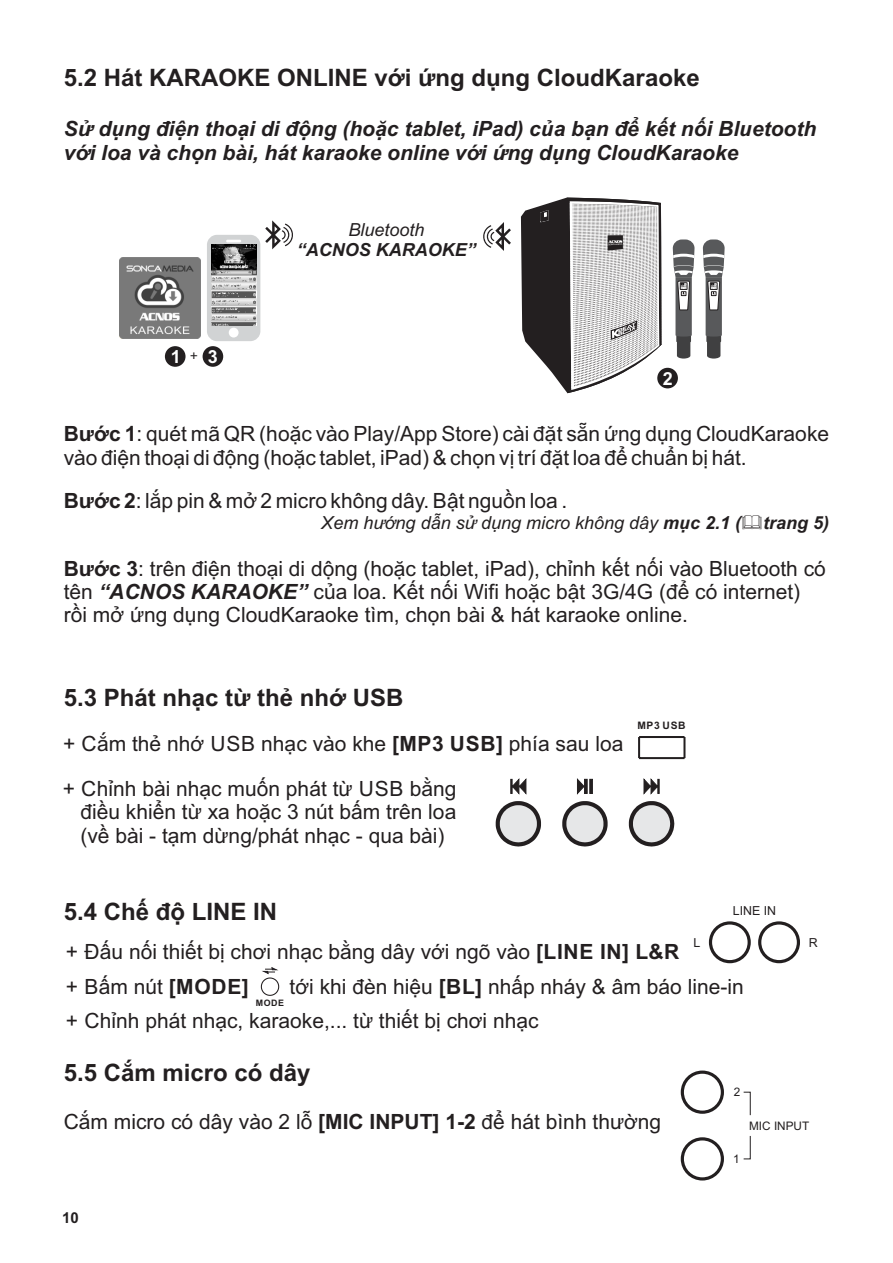
<style>
.page{position:relative;width:893px;height:1263px;background:#fff}
.page>*{position:absolute;margin:0;border:0;box-sizing:border-box;transform-origin:0 0}
.t1{font:700 24px "Arial";color:#231f20}
.t2{font:21px/23.4px "Arial";color:#231f20}
.t3{font:italic 700 21px/23.4px "Arial";color:#231f20}
.t4{font:italic 18px "Arial";color:#231f20}
.t5{font:italic 700 18px "Arial";color:#231f20}
.t6{font:700 18px "Arial";color:#fff}
.t7{font:700 15px "Arial";color:#231f20}
.t8{font:12.45px "Arial";color:#231f20}
.t9{font:11.7px "Arial";color:#231f20}
.t10{font:700 10.35px "Arial";letter-spacing:.055em;color:#231f20}
.t11{font:700 8.85px "Arial";color:#231f20}
.s1{font-weight:700}
.s2{font-weight:700;font-style:italic}
</style>
<div class="page">
<div style="left:207px;top:235px;width:53px;height:106px;background:#d1d3d4;border-radius:10px"></div>
<svg style="left:226px;top:240px;width:15px;height:2px"></svg>
<div style="left:229px;top:328px;width:10px;height:9px;background:#fff;border-radius:50%"></div>
<div style="left:165px;top:346px;width:21px;height:21px;background:#231f20;border-radius:50%"></div>
<div style="left:203px;top:346px;width:20px;height:21px;background:#231f20;border-radius:50%"></div>
<div style="left:657px;top:368px;width:21px;height:20px;background:#231f20;border-radius:50%"></div>
<svg style="left:265px;top:220px;width:28px;height:29px"></svg>
<svg style="left:483px;top:222px;width:28px;height:29px"></svg>
<img style="left:119px;top:258px;width:81px;height:81px">
<img style="left:211px;top:245px;width:45px;height:80px">
<svg style="left:673px;top:239px;width:22px;height:120px"></svg>
<svg style="left:703px;top:239px;width:22px;height:120px"></svg>
<hr style="left:639px;top:757px;width:45px;height:2px;background:#231f20">
<hr style="left:683px;top:737px;width:2px;height:21px;background:#231f20">
<hr style="left:639px;top:736px;width:45px;height:2px;background:#231f20">
<hr style="left:638px;top:737px;width:2px;height:21px;background:#231f20">
<svg style="left:495px;top:778px;width:46px;height:69px"></svg>
<svg style="left:628px;top:778px;width:47px;height:69px"></svg>
<svg style="left:562px;top:778px;width:46px;height:69px"></svg>
<hr style="left:590px;top:779px;width:3px;height:15px;background:#231f20">
<hr style="left:584px;top:779px;width:3px;height:15px;background:#231f20">
<svg style="left:260px;top:967px;width:20px;height:29px"></svg>
<svg style="left:521px;top:198px;width:140px;height:195px"></svg>
<div style="left:709px;top:921px;width:42px;height:42px;border:3px solid #231f20;border-radius:50%"></div>
<div style="left:758px;top:921px;width:42px;height:42px;border:3px solid #231f20;border-radius:50%"></div>
<svg style="left:681px;top:1137px;width:43px;height:43px"></svg>
<svg style="left:681px;top:1070px;width:43px;height:44px"></svg>
<svg style="left:743px;top:1091px;width:8px;height:25px"></svg>
<svg style="left:743px;top:1136px;width:8px;height:24px"></svg>
<p class="t1" style="left:64px;top:68px;width:637px">5.2 Hát KARAOKE ONLINE với ứng dụng CloudKaraoke</p>
<p class="t3" style="left:64px;top:119px;width:754px">Sử dụng điện thoại di động (hoặc tablet, iPad) của bạn để kết nối Bluetooth với loa và chọn bài, hát karaoke online với ứng dụng CloudKaraoke</p>
<p class="t6" style="left:171px;top:350px;width:48px">1<sup>+</sup>3</p>
<p class="t4" style="left:348px;top:223px;width:78px">Bluetooth</p>
<p class="t5" style="left:297px;top:243px;width:180px">“ACNOS KARAOKE”</p>
<p class="t6" style="left:663px;top:371px;width:12px">2</p>
<p class="t2" style="left:64px;top:424px;width:767px"><span class="s1">Bước 1</span>: quét mã QR (hoặc vào Play/App Store) cài đặt sẵn ứng dụng CloudKaraoke vào điện thoại di động (hoặc tablet, iPad) &amp; chọn vị trí đặt loa để chuẩn bị hát.</p>
<p class="t2" style="left:64px;top:491px;width:505px"><span class="s1">Bước 2</span>: lắp pin &amp; mở 2 micro không dây. Bật nguồn loa .</p>
<p class="t4" style="left:321px;top:516px;width:509px">Xem hướng dẫn sử dụng micro không dây <span class="s1">mục 2.1 ( trang 5)</span></p>
<p class="t2" style="left:64px;top:558px;width:764px"><span class="s1">Bước 3</span>: trên điện thoại di dộng (hoặc tablet, iPad), chỉnh kết nối vào Bluetooth có tên <span class="s2">“ACNOS KARAOKE”</span> của loa. Kết nối Wifi hoặc bật 3G/4G (để có internet) rồi mở ứng dụng CloudKaraoke tìm, chọn bài &amp; hát karaoke online.</p>
<p class="t1" style="left:64px;top:688px;width:341px">5.3 Phát nhạc từ thẻ nhớ USB</p>
<p class="t2" style="left:63px;top:733px;width:562px">+ Cắm thẻ nhớ USB nhạc vào khe <span class="s1">[MP3 USB]</span> phía sau loa</p>
<p class="t2" style="left:80px;top:778px;width:378px;text-align:justify;text-indent:-18px">+ Chỉnh bài nhạc muốn phát từ USB bằng điều khiển từ xa hoặc 3 nút bấm trên loa (về bài - tạm dừng/phát nhạc - qua bài)</p>
<p class="t10" style="left:637px;top:722px;width:50px">MP3 USB</p>
<p class="t1" style="left:64px;top:903px;width:215px">5.4 Chế độ LINE IN</p>
<p class="t2" style="left:66px;top:942px;width:615px">+ Đấu nối thiết bị chơi nhạc bằng dây với ngõ vào <span class="s1">[LINE IN] L&amp;R</span></p>
<p class="t8" style="left:733px;top:906px;width:45px">LINE IN</p>
<p class="t8" style="left:693px;top:938px;width:8px">L</p>
<p class="t8" style="left:809px;top:938px;width:10px">R</p>
<p class="t2" style="left:66px;top:977px;width:184px">+ Bấm nút <span class="s1">[MODE]</span></p>
<p class="t2" style="left:290px;top:977px;width:456px">tới khi đèn hiệu <span class="s1">[BL]</span> nhấp nháy &amp; âm báo line-in</p>
<p class="t11" style="left:256px;top:999px;width:30px">MODE</p>
<p class="t2" style="left:66px;top:1011px;width:474px">+ Chỉnh phát nhạc, karaoke,... từ thiết bị chơi nhạc</p>
<p class="t1" style="left:64px;top:1064px;width:248px">5.5 Cắm micro có dây</p>
<p class="t2" style="left:64px;top:1112px;width:599px">Cắm micro có dây vào 2 lỗ <span class="s1">[MIC INPUT] 1-2</span> để hát bình thường</p>
<p class="t7" style="left:62px;top:1212px;width:18px">10</p>
<p class="t9" style="left:734px;top:1088px;width:8px">2</p>
<p class="t9" style="left:733px;top:1154px;width:8px">1</p>
<p class="t9" style="left:749px;top:1121px;width:62px">MIC INPUT</p>
</div>
